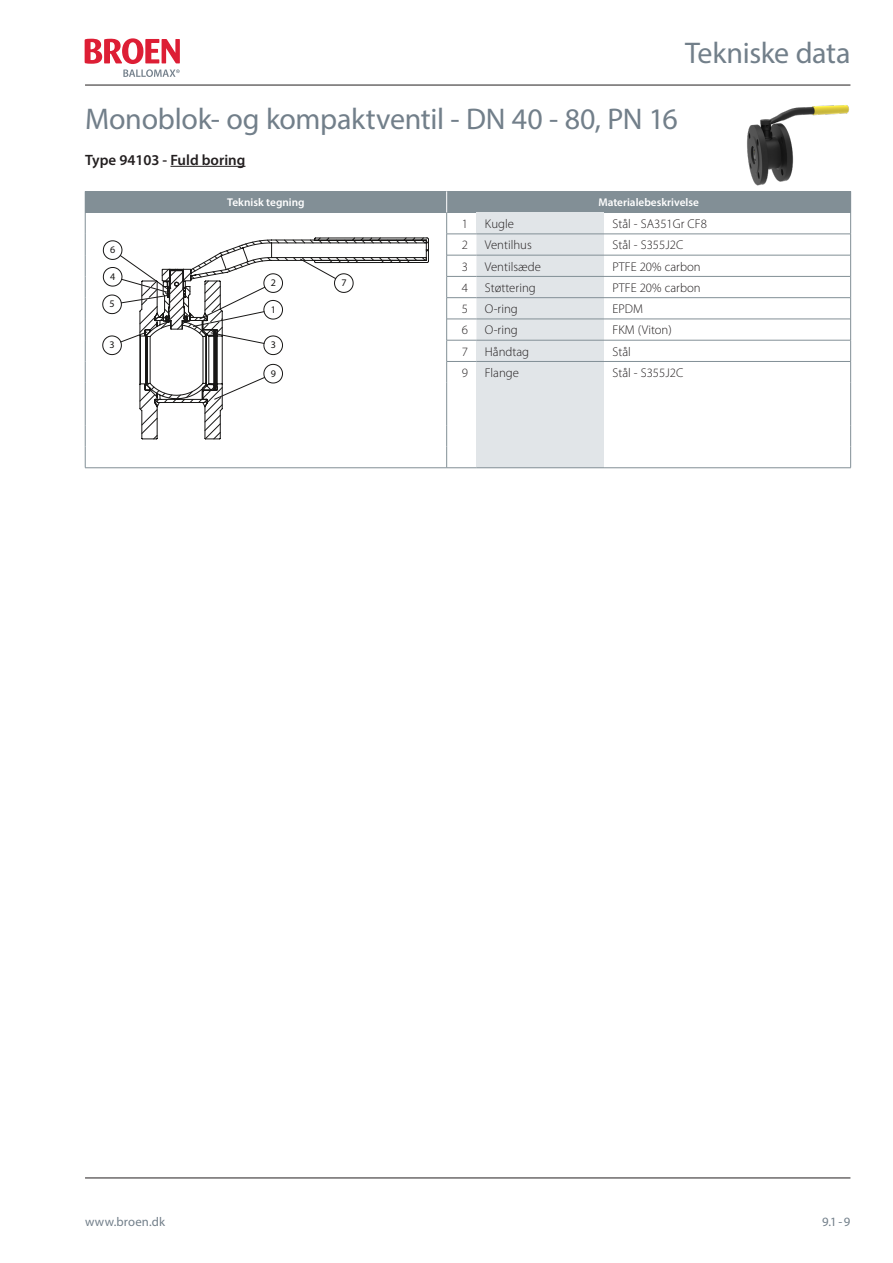
<style>
.page{position:relative;width:893px;height:1263px;background:#fff}
.page>*{position:absolute;margin:0;border:0;box-sizing:border-box;transform-origin:0 0}
.Overskrift{font:30px "Myriad Pro";letter-spacing:-.01em;color:#727f8a}
.Mellemrubrik{font:600 15px "Myriad Pro";color:#231f20}
.Tabeltext{font:300 12.75px "Myriad Pro";color:#231f20}
.t1{font:12.75px "Myriad Pro";letter-spacing:.01em;color:#727f8a}
.Tabelhoved{font:600 11.25px "Myriad Pro";color:#fff}
.t2{font:10.2px "Myriad Pro";color:#181716}
</style>
<div class="page">
<hr style="left:85px;top:1178px;width:765px;height:1px;background:#231f20">
<hr style="left:85px;top:85px;width:765px;height:1px;background:#231f20">
<svg style="left:85px;top:38px;width:95px;height:39px"></svg>
<svg style="left:102px;top:240px;width:37px;height:116px"></svg>
<svg style="left:139px;top:237px;width:290px;height:203px"></svg>
<img style="left:747px;top:105px;width:102px;height:81px">
<hr style="left:170px;top:166px;width:75px;height:1px;background:#231f20">
<div style="left:85px;top:191px;width:362px;height:22px;background:#828f96"></div>
<div style="left:447px;top:191px;width:404px;height:22px;background:#828f96"></div>
<hr style="left:85px;top:467px;width:362px;height:1px;background:#828f96">
<svg style="left:85px;top:213px;width:1px;height:255px"></svg>
<hr style="left:604px;top:234px;width:247px;height:1px;background:#828f96">
<hr style="left:604px;top:255px;width:246px;height:1px;background:#828f96">
<hr style="left:604px;top:276px;width:246px;height:1px;background:#828f96">
<hr style="left:604px;top:297px;width:246px;height:1px;background:#828f96">
<hr style="left:604px;top:319px;width:246px;height:1px;background:#828f96">
<hr style="left:604px;top:340px;width:247px;height:1px;background:#828f96">
<hr style="left:604px;top:361px;width:247px;height:1px;background:#828f96">
<svg style="left:446px;top:191px;width:158px;height:277px"></svg>
<hr style="left:476px;top:467px;width:128px;height:1px;background:#828f96">
<svg style="left:850px;top:213px;width:1px;height:254px"></svg>
<hr style="left:604px;top:467px;width:247px;height:1px;background:#828f96">
<p class="Overskrift" style="left:685px;top:34px;width:167px">Tekniske data</p>
<p class="Overskrift" style="left:85px;top:100px;width:594px">Monoblok- og kompaktventil - DN 40 - 80, PN 16</p>
<p class="Mellemrubrik" style="left:85px;top:150px;width:162px">Type 94103 - Fuld boring</p>
<p class="Tabelhoved" style="left:227px;top:195px;width:79px">Teknisk tegning</p>
<p class="Tabelhoved" style="left:598px;top:195px;width:102px">Materialebeskrivelse</p>
<p class="Tabeltext" style="left:462px;top:216px;width:8px">1</p>
<p class="Tabeltext" style="left:485px;top:216px;width:30px">Kugle</p>
<p class="Tabeltext" style="left:612px;top:216px;width:96px">Stål - SA351Gr CF8</p>
<p class="Tabeltext" style="left:462px;top:237px;width:8px">2</p>
<p class="Tabeltext" style="left:485px;top:237px;width:48px">Ventilhus</p>
<p class="Tabeltext" style="left:612px;top:237px;width:72px">Stål - S355J2C</p>
<p class="Tabeltext" style="left:462px;top:259px;width:8px">3</p>
<p class="Tabeltext" style="left:485px;top:259px;width:57px">Ventilsæde</p>
<p class="Tabeltext" style="left:612px;top:259px;width:90px">PTFE 20% carbon</p>
<p class="Tabeltext" style="left:462px;top:280px;width:8px">4</p>
<p class="Tabeltext" style="left:485px;top:280px;width:52px">Støttering</p>
<p class="Tabeltext" style="left:612px;top:280px;width:90px">PTFE 20% carbon</p>
<p class="Tabeltext" style="left:462px;top:301px;width:8px">5</p>
<p class="Tabeltext" style="left:485px;top:301px;width:34px">O-ring</p>
<p class="Tabeltext" style="left:612px;top:301px;width:32px">EPDM</p>
<p class="Tabeltext" style="left:462px;top:322px;width:8px">6</p>
<p class="Tabeltext" style="left:485px;top:322px;width:34px">O-ring</p>
<p class="Tabeltext" style="left:612px;top:322px;width:61px">FKM (Viton)</p>
<p class="Tabeltext" style="left:462px;top:344px;width:8px">7</p>
<p class="Tabeltext" style="left:485px;top:344px;width:46px">Håndtag</p>
<p class="Tabeltext" style="left:612px;top:344px;width:20px">Stål</p>
<p class="Tabeltext" style="left:462px;top:365px;width:8px">9</p>
<p class="Tabeltext" style="left:485px;top:365px;width:36px">Flange</p>
<p class="Tabeltext" style="left:612px;top:365px;width:72px">Stål - S355J2C</p>
<p class="t2" style="left:110px;top:244px;width:7px">6</p>
<p class="t2" style="left:110px;top:270px;width:7px">4</p>
<p class="t2" style="left:110px;top:298px;width:7px">5</p>
<p class="t2" style="left:271px;top:277px;width:7px">2</p>
<p class="t2" style="left:341px;top:277px;width:7px">7</p>
<p class="t2" style="left:271px;top:303px;width:7px">1</p>
<p class="t2" style="left:110px;top:339px;width:7px">3</p>
<p class="t2" style="left:271px;top:339px;width:7px">3</p>
<p class="t2" style="left:271px;top:367px;width:7px">9</p>
<p class="t1" style="left:85px;top:1213px;width:81px">www.broen.dk</p>
<p class="t1" style="left:822px;top:1213px;width:30px">9.1-9</p>
</div>
